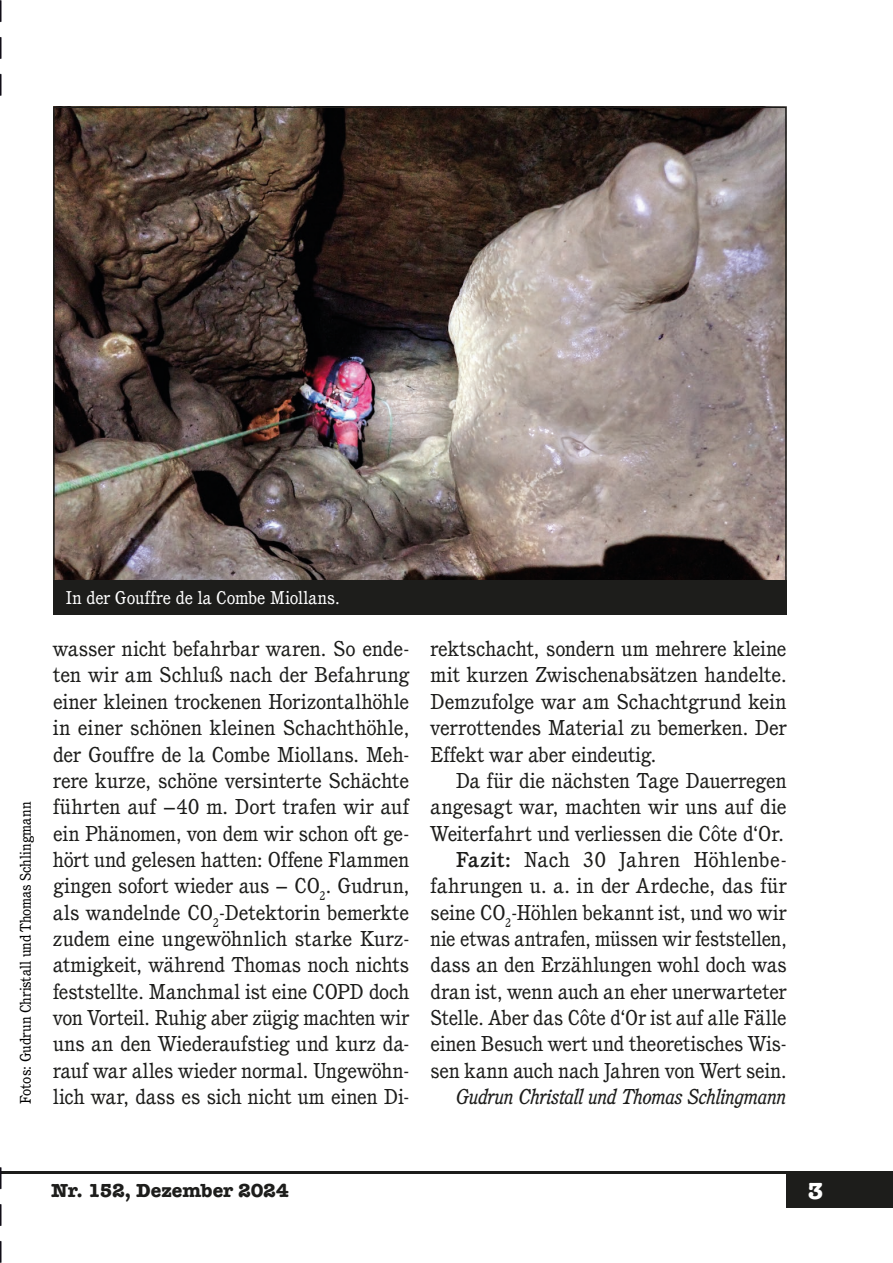
<style>
.page{position:relative;width:893px;height:1263px;background:#fff}
.page>*{position:absolute;margin:0;border:0;box-sizing:border-box;transform-origin:0 0}
.t1{font:700 24px "American Typewriter";color:#fff}
.t2{font:21px/26.4px "Cushing";color:#1d1d1b;text-align:justify}
.t3{font:italic 21px "Cushing";letter-spacing:-.02em;color:#1d1d1b}
.t4{font:700 19.5px "American Typewriter";letter-spacing:-.005em;color:#1d1d1b}
.t5{font:18px "Cushing";letter-spacing:.005em;color:#fff}
.t6{font:15px "Cushing";letter-spacing:.005em;color:#000}
.s1{font-weight:500}
</style>
<div class="page">
<div style="left:787px;top:1174px;width:106px;height:34px;background:#1d1d1b"></div>
<hr style="left:0;top:1171px;width:893px;height:3px;background:#1d1d1b">
<svg style="left:0;top:1168px;width:2px;height:94px"></svg>
<svg style="left:0;top:1px;width:2px;height:94px"></svg>
<img style="left:56px;top:110px;width:728px;height:470px">
<div style="left:53px;top:580px;width:734px;height:34px;background:#1d1d1b"></div>
<p class="t6" style="left:17px;top:1104px;width:304px;rotate:-90deg">Fotos: Gudrun Christall und Thomas Schlingmann</p>
<p class="t5" style="left:66px;top:587px;width:275px">In der Gouffre de la Combe Miollans.</p>
<p class="t2" style="left:53px;top:635px;width:358px">wasser nicht befahrbar waren. So ende&shy;ten wir am Schluß nach der Befahrung einer kleinen trockenen Horizontalhöhle in einer schönen kleinen Schachthöhle, der Gouffre de la Combe Miollans. Meh&shy;rere kurze, schöne versinterte Schächte führten auf −40 m. Dort trafen wir auf ein Phänomen, von dem wir schon oft ge&shy;hört und gelesen hatten: Offene Flammen gingen sofort wieder aus − CO<sub>2</sub>. Gudrun, als wandelnde CO<sub>2</sub>-Detektorin bemerkte zudem eine ungewöhnlich starke Kurz&shy;atmigkeit, während Thomas noch nichts feststellte. Manchmal ist eine COPD doch von Vorteil. Ruhig aber zügig machten wir uns an den Wiederaufstieg und kurz da&shy;rauf war alles wieder normal. Ungewöhn&shy;lich war, dass es sich nicht um einen Di-</p>
<p class="t2" style="left:431px;top:635px;width:358px">rektschacht, sondern um mehrere kleine mit kurzen Zwischenabsätzen handelte.<br>Demzufolge war am Schachtgrund kein verrottendes Material zu bemerken. Der Effekt war aber eindeutig.</p>
<p class="t2" style="left:431px;top:767px;width:358px;text-align:right">Da für die nächsten Tage Dauerregen angesagt war, machten wir uns auf die Weiterfahrt und verliessen die Côte d‘Or.<br><span class="s1">Fazit:</span> Nach 30 Jahren Höhlenbe&shy;fahrungen u. a. in der Ardeche, das für seine CO<sub>2</sub>-Höhlen bekannt ist, und wo wir nie etwas antrafen, müssen wir feststellen, dass an den Erzählungen wohl doch was dran ist, wenn auch an eher unerwarteter Stelle. Aber das Côte d‘Or ist auf alle Fälle einen Besuch wert und theoretisches Wis&shy;sen kann auch nach Jahren von Wert sein.</p>
<p class="t3" style="left:456px;top:1084px;width:332px">Gudrun Christall und Thomas Schlingmann</p>
<p class="t4" style="left:51px;top:1174px;width:239px">Nr. 152, Dezember 2024</p>
<p class="t1" style="left:808px;top:1170px;width:17px">3</p>
</div>
